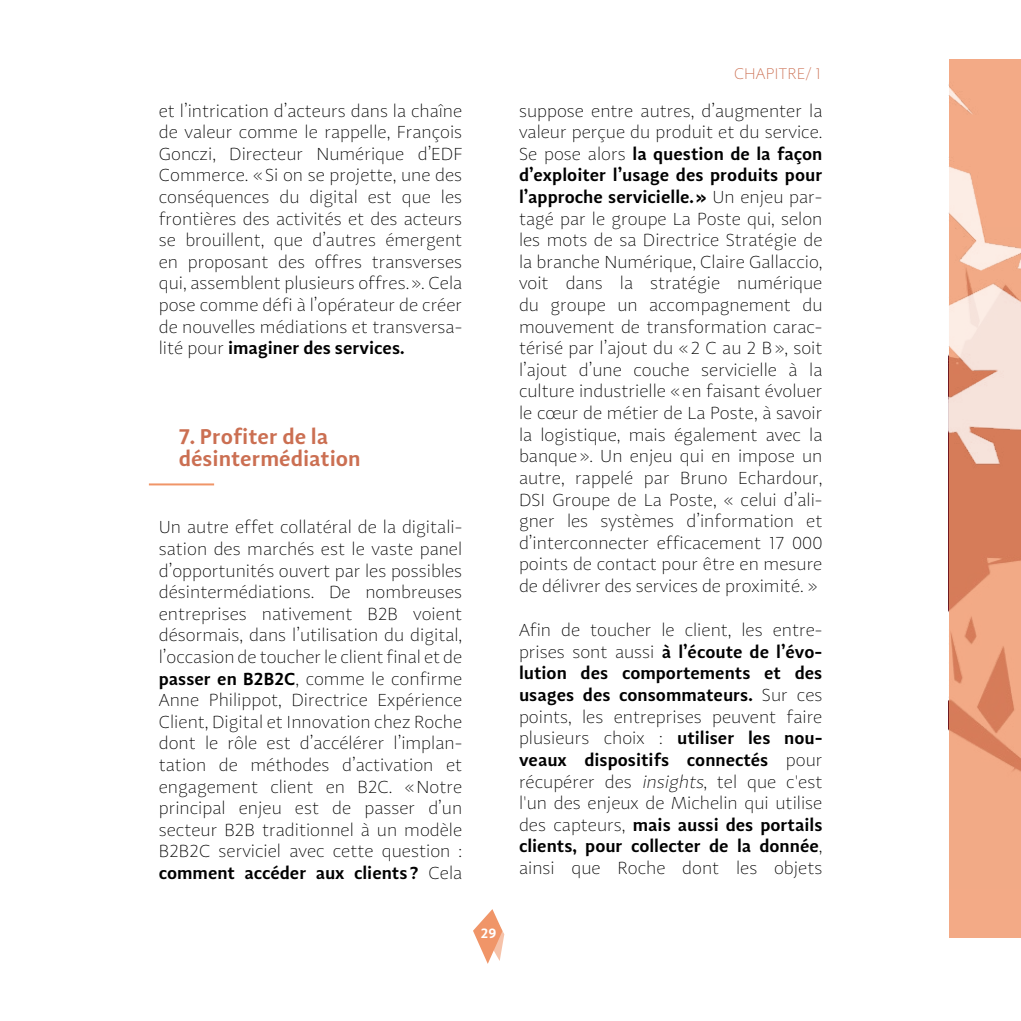
<style>
.page{position:relative;width:1021px;height:1021px;background:#fff}
.page>*{position:absolute;margin:0;border:0;box-sizing:border-box;transform-origin:0 0}
.t1{font:600 22px/22px "Adagio Sans";color:#cb6f52}
.t2{font:100 18px/21.6px "Adagio Sans";color:#000;text-align:justify}
.t3{font:100 16px "Adagio Sans";letter-spacing:.01em;color:#cb6f52}
.t4{font:600 14px "Adagio Sans";color:#fff}
.s1{font-weight:600}
.s2{font-style:italic}
</style>
<div class="page">
<svg style="left:473px;top:909px;width:31px;height:54px"></svg>
<svg style="left:948px;top:701px;width:72px;height:236px;background:#eea685"></svg>
<img style="left:948px;top:60px;width:72px;height:641px">
<hr style="left:149px;top:483px;width:65px;height:2px;background:#f09568">
<p class="t2" style="left:159px;top:100px;width:305px">et l’intrication d’acteurs dans la chaîne de valeur comme le rappelle, François Gonczi, Directeur Numérique d’EDF Commerce. «Si on se projette, une des conséquences du digital est que les frontières des activités et des acteurs se brouillent, que d’autres émergent en proposant des offres transverses qui, assemblent plusieurs offres.». Cela pose comme défi à l’opérateur de créer de nouvelles médiations et transversa&shy;lité pour <span class="s1">imaginer des services.</span></p>
<p class="t1" style="left:179px;top:426px;width:183px">7. Profiter de la désintermédiation</p>
<p class="t2" style="left:159px;top:516px;width:305px">Un autre effet collatéral de la digitali&shy;sation des marchés est le vaste panel d’opportunités ouvert par les possibles désintermédiations. De nombreuses entreprises nativement B2B voient désormais, dans l’utilisation du digital, l’occasion de toucher le client final et de <span class="s1">passer en B2B2C</span>, comme le confirme Anne Philippot, Directrice Expérience Client, Digital et Innovation chez Roche dont le rôle est d’accélérer l’implan&shy;tation de méthodes d’activation et engagement client en B2C. «Notre principal enjeu est de passer d’un secteur B2B traditionnel à un modèle B2B2C serviciel avec cette question : <span class="s1">comment accéder aux clients ?</span> Cela</p>
<p class="t4" style="left:481px;top:924px;width:17px">29</p>
<p class="t3" style="left:734px;top:64px;width:89px">CHAPITRE/ 1</p>
<p class="t2" style="left:519px;top:100px;width:305px">suppose entre autres, d’augmenter la valeur perçue du produit et du service.<br>Se pose alors <span class="s1">la question de la façon d’exploiter l’usage des produits pour l’approche servicielle.»</span> Un enjeu par&shy;tagé par le groupe La Poste qui, selon les mots de sa Directrice Stratégie de la branche Numérique, Claire Gallaccio, voit dans la stratégie numérique du groupe un accompagnement du mouvement de transformation carac&shy;térisé par l’ajout du «2 C au 2 B», soit l’ajout d’une couche servicielle à la culture industrielle «en faisant évoluer le cœur de métier de La Poste, à savoir la logistique, mais également avec la banque». Un enjeu qui en impose un autre, rappelé par Bruno Echardour, DSI Groupe de La Poste, « celui d’ali&shy;gner les systèmes d’information et d’interconnecter efficacement 17 000 points de contact pour être en mesure de délivrer des services de proximité. »</p>
<p class="t2" style="left:519px;top:619px;width:305px">Afin de toucher le client, les entre&shy;prises sont aussi <span class="s1">à l’écoute de l’évo&shy;lution des comportements et des usages des consommateurs.</span> Sur ces points, les entreprises peuvent faire plusieurs choix : <span class="s1">utiliser les nou&shy;veaux dispositifs connectés</span> pour récupérer des <span class="s2">insights</span>, tel que c'est l'un des enjeux de Michelin qui utilise des capteurs, <span class="s1">mais aussi des portails clients, pour collecter de la donnée</span>, ainsi que Roche dont les objets</p>
</div>
